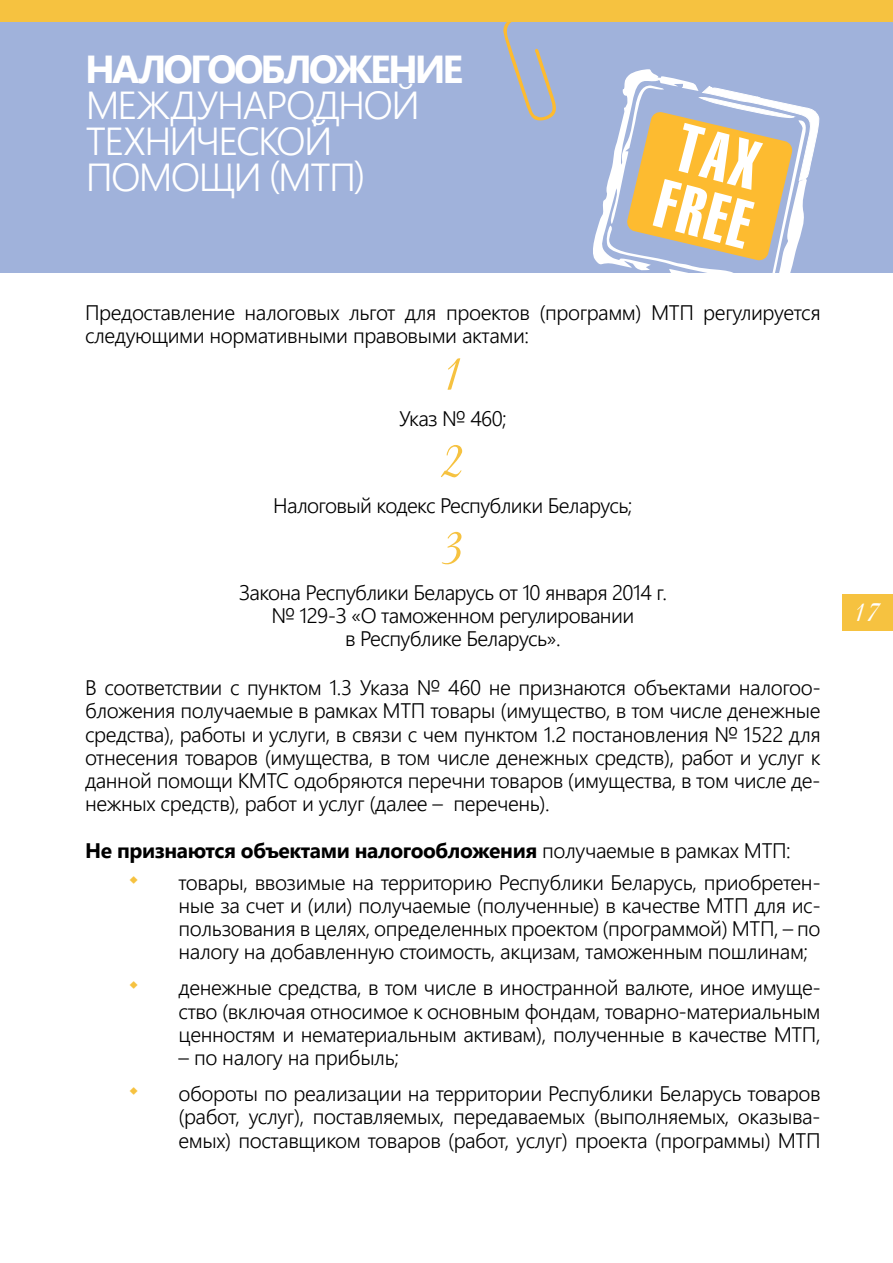
<style>
.page{position:relative;width:893px;height:1263px;background:#fff}
.page>*{position:absolute;margin:0;border:0;box-sizing:border-box;transform-origin:0 0}
.t1{font:54px "Amsterdamvp";color:#f6c240}
.t2{font:300 39px/36px "Segoe UI";color:#fff}
.t3{font:700 39px "Segoe UI";letter-spacing:-.075em;color:#fff}
.t4{font:30px "Amsterdamvp";color:#fff}
.t5{font:300 21px/23.2px "Segoe UI";letter-spacing:-.02em;color:#000}
.s1{font-weight:700}
</style>
<div class="page">
<div style="left:0;top:0;width:893px;height:272px;background:#a0b2db"></div>
<svg style="left:593px;top:69px;width:227px;height:203px"></svg>
<svg style="left:503px;top:21px;width:55px;height:100px"></svg>
<div style="left:1px;top:0;width:892px;height:21px;background:#f6c240"></div>
<div style="left:842px;top:594px;width:51px;height:37px;background:#f6c240"></div>
<h2 class="t3" style="left:85px;top:41px;width:149px">Налогооб</h2>
<h2 class="t3" style="left:283px;top:41px;width:181px">ложение</h2>
<h2 class="t2" style="left:86px;top:86px;width:111px">международной технической<br>помощи</h2>
<h2 class="t2" style="left:269px;top:158px;width:98px">(МТП)</h2>
<p class="t5" style="left:85px;top:300px;width:737px">Предоставление налоговых льгот для проектов (программ) МТП регулируется следующими нормативными правовыми актами:</p>
<h1 class="t1" style="left:440px;top:344px;width:27px">1</h1>
<p class="t5" style="left:399px;top:406px;width:109px">Указ № 460;</p>
<h1 class="t1" style="left:440px;top:431px;width:27px">2</h1>
<p class="t5" style="left:273px;top:493px;width:361px">Налоговый кодекс Республики Беларусь;</p>
<h1 class="t1" style="left:440px;top:518px;width:27px">3</h1>
<p class="t5" style="left:239px;top:580px;width:430px;text-align:center">Закона Республики Беларусь от 10 января 2014 г. № 129-З «О таможенном регулировании<br>в Республике Беларусь».</p>
<p class="t5" style="left:85px;top:675px;width:737px;text-align:justify">В соответствии с пунктом 1.3 Указа № 460 не признаются объектами налогоо&shy;бложения получаемые в рамках МТП товары (имущество, в том числе денежные средства), работы и услуги, в связи с чем пунктом 1.2 постановления № 1522 для отнесения товаров (имущества, в том числе денежных средств), работ и услуг к данной помощи КМТС одобряются перечни товаров (имущества, в том числе де&shy;нежных средств), работ и услуг (далее – перечень).</p>
<p class="t5" style="left:179px;top:834px;width:644px;line-height:31.8px;text-indent:-94px"><span class="s1">Не признаются объектами налогообложения</span> получаемые в рамках МТП: товары, ввозимые на территорию Республики Беларусь, приобретен-</p>
<p class="t5" style="left:179px;top:893px;width:644px;text-align:justify">ные за счет и (или) получаемые (полученные) в качестве МТП для ис&shy;пользования в целях, определенных проектом (программой) МТП, – по налогу на добавленную стоимость, акцизам, таможенным пошлинам;</p>
<p class="t5" style="left:179px;top:976px;width:644px;text-align:justify">денежные средства, в том числе в иностранной валюте, иное имуще&shy;ство (включая относимое к основным фондам, товарно-материальным ценностям и нематериальным активам), полученные в качестве МТП,</p>
<p class="t5" style="left:179px;top:1039px;width:644px;line-height:36px">– по налогу на прибыль;<br>обороты по реализации на территории Республики Беларусь товаров</p>
<p class="t5" style="left:179px;top:1105px;width:644px">(работ, услуг), поставляемых, передаваемых (выполняемых, оказыва&shy;емых) поставщиком товаров (работ, услуг) проекта (программы) МТП</p>
<h3 class="t4" style="left:853px;top:595px;width:29px">17</h3>
</div>
